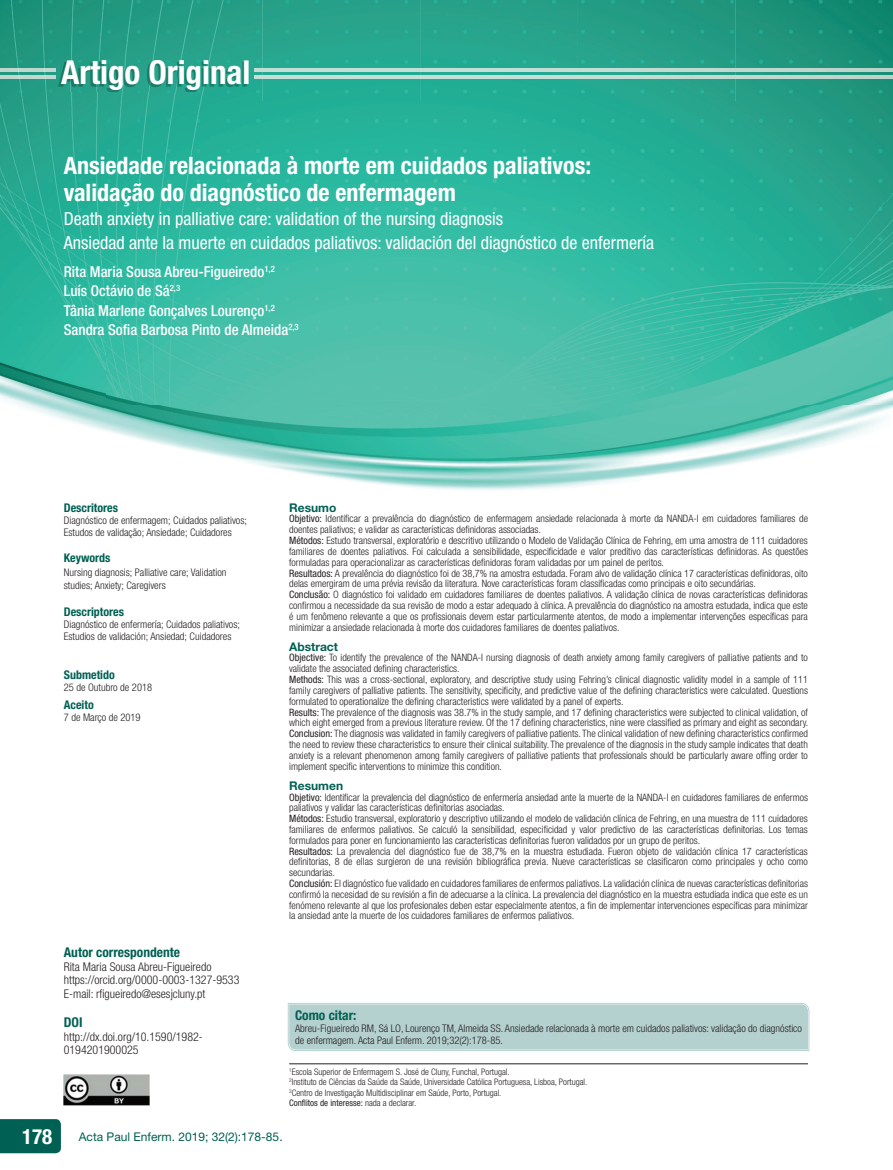
<style>
.page{position:relative;width:893px;height:1170px;background:#fff}
.page>*{position:absolute;margin:0;border:0;box-sizing:border-box;transform-origin:0 0}
.t1{font:700 condensed 33px "Helvetica Neue LT Std";color:#fff}
.t2{font:700 condensed 24px/27px "Helvetica Neue LT Std";color:#fff}
.t3{font:700 condensed 21px "Helvetica Neue LT Std";color:#fff}
.t4{font:condensed 18px/24px "Helvetica Neue LT Std";color:#fff}
.t5{font:500 condensed 15px/19.5px "Helvetica Neue LT Std";color:#fff}
.t6{font:700 condensed 13.5px "Helvetica Neue LT Std";color:#006053}
.t7{font:300 condensed 12px/13.5px "Helvetica Neue LT Std";color:#231f20}
.t8{font:700 condensed 12px "Helvetica Neue LT Std";color:#006053}
.t9{font:12px "Helvetica Neue LT Std";color:#006053}
.t10{font:700 12px "Helvetica Neue LT Std";color:#006053}
.t11{font:300 condensed 10.5px/12px "Helvetica Neue LT Std";color:#231f20}
.t12{font:300 condensed 10.2px/10.8px "Helvetica Neue LT Std";color:#231f20}
.t13{font:300 condensed 9px/10.5px "Helvetica Neue LT Std";color:#231f20}
.s1{font-weight:400}
</style>
<div class="page">
<div style="left:0;top:1119px;width:61px;height:34px;background:#006053"></div>
<img style="left:0;top:0;width:893px;height:490px">
<img style="left:0;top:75px;width:56px;height:4px">
<img style="left:0;top:68px;width:56px;height:4px">
<hr style="left:289px;top:1063px;width:519px;height:1px;background:#231f20">
<img style="left:64px;top:1074px;width:86px;height:31px">
<div style="left:287px;top:1003px;width:523px;height:48px;background:#b5d1cf"></div>
<img style="left:59px;top:62px;width:188px;height:30px">
<img style="left:254px;top:75px;width:639px;height:4px">
<img style="left:254px;top:68px;width:639px;height:4px">
<h1 class="t1" style="left:61px;top:52px;width:191px">Artigo Original</h1>
<h2 class="t2" style="left:64px;top:151px;width:529px">Ansiedade relacionada à morte em cuidados paliativos: validação do diagnóstico de enfermagem</h2>
<h3 class="t4" style="left:64px;top:206px;width:592px">Death anxiety in palliative care: validation of the nursing diagnosis<br>Ansiedad ante la muerte en cuidados paliativos: validación del diagnóstico de enfermería</h3>
<h3 class="t5" style="left:64px;top:261px;width:237px">Rita Maria Sousa Abreu-Figueiredo<sup>1,2<br></sup>Luís Octávio de Sá<sup>2,3<br></sup>Tânia Marlene Gonçalves Lourenço<sup>1,2<br></sup>Sandra Sofia Barbosa Pinto de Almeida<sup>2,3</sup></h3>
<p class="t8" style="left:64px;top:500px;width:56px">Descritores</p>
<p class="t11" style="left:64px;top:514px;width:185px">Diagnóstico de enfermagem; Cuidados paliativos;<br>Estudos de validação; Ansiedade; Cuidadores</p>
<p class="t8" style="left:64px;top:550px;width:48px">Keywords</p>
<p class="t11" style="left:64px;top:565px;width:164px;line-height:13.5px">Nursing diagnosis; Palliative care; Validation studies; Anxiety; Caregivers</p>
<p class="t8" style="left:64px;top:604px;width:62px">Descriptores</p>
<p class="t11" style="left:64px;top:618px;width:178px">Diagnóstico de enfermería; Cuidados paliativos;<br>Estudios de validación; Ansiedad; Cuidadores</p>
<p class="t8" style="left:64px;top:667px;width:53px">Submetido</p>
<p class="t11" style="left:64px;top:681px;width:90px">25 de Outubro de 2018</p>
<p class="t8" style="left:64px;top:697px;width:31px">Aceito</p>
<p class="t11" style="left:64px;top:710px;width:78px">7 de Março de 2019</p>
<h3 class="t6" style="left:64px;top:944px;width:118px">Autor correspondente</h3>
<p class="t7" style="left:64px;top:959px;width:177px">Rita Maria Sousa Abreu-Figueiredo https://orcid.org/0000-0003-1327-9533<br>E-mail: rfigueiredo@esesjcluny.pt</p>
<h3 class="t6" style="left:64px;top:1014px;width:20px">DOI</h3>
<p class="t7" style="left:64px;top:1029px;width:141px">http://dx.doi.org/10.1590/1982-<br>0194201900025</p>
<p class="t10" style="left:289px;top:500px;width:49px">Resumo</p>
<p class="t12" style="left:289px;top:513px;width:520px"><span class="s1">Objetivo:</span> Identificar a prevalência do diagnóstico de enfermagem ansiedade relacionada à morte da NANDA-I em cuidadores familiares de doentes paliativos; e validar as características definidoras associadas.<br><span class="s1">Métodos:</span> Estudo transversal, exploratório e descritivo utilizando o Modelo de Validação Clínica de Fehring, em uma amostra de 111 cuidadores familiares de doentes paliativos. Foi calculada a sensibilidade, especificidade e valor preditivo das características definidoras. As questões formuladas para operacionalizar as características definidoras foram validadas por um painel de peritos.<br><span class="s1">Resultados:</span> A prevalência do diagnóstico foi de 38,7% na amostra estudada. Foram alvo de validação clínica 17 características definidoras, oito delas emergiram de uma prévia revisão da literatura. Nove características foram classificadas como principais e oito secundárias.<br><span class="s1">Conclusão:</span> O diagnóstico foi validado em cuidadores familiares de doentes paliativos. A validação clínica de novas características definidoras confirmou a necessidade da sua revisão de modo a estar adequado à clínica. A prevalência do diagnóstico na amostra estudada, indica que este é um fenômeno relevante a que os profissionais devem estar particularmente atentos, de modo a implementar intervenções específicas para minimizar a ansiedade relacionada à morte dos cuidadores familiares de doentes paliativos.</p>
<p class="t10" style="left:289px;top:639px;width:50px">Abstract</p>
<p class="t12" style="left:289px;top:652px;width:521px"><span class="s1">Objective:</span> To identify the prevalence of the NANDA-I nursing diagnosis of death anxiety among family caregivers of palliative patients and to validate the associated defining characteristics.<br><span class="s1">Methods:</span> This was a cross-sectional, exploratory, and descriptive study using Fehring’s clinical diagnostic validity model in a sample of 111 family caregivers of palliative patients. The sensitivity, specificity, and predictive value of the defining characteristics were calculated. Questions formulated to operationalize the defining characteristics were validated by a panel of experts.<br><span class="s1">Results:</span> The prevalence of the diagnosis was 38.7% in the study sample, and 17 defining characteristics were subjected to clinical validation, of which eight emerged from a previous literature review. Of the 17 defining characteristics, nine were classified as primary and eight as secondary.<br><span class="s1">Conclusion:</span> The diagnosis was validated in family caregivers of palliative patients. The clinical validation of new defining characteristics confirmed the need to review these characteristics to ensure their clinical suitability. The prevalence of the diagnosis in the study sample indicates that death anxiety is a relevant phenomenon among family caregivers of palliative patients that professionals should be particularly aware offing order to implement specific interventions to minimize this condition.</p>
<p class="t10" style="left:289px;top:778px;width:55px">Resumen</p>
<p class="t12" style="left:289px;top:791px;width:520px"><span class="s1">Objetivo:</span> Identificar la prevalencia del diagnóstico de enfermería ansiedad ante la muerte de la NANDA-I en cuidadores familiares de enfermos paliativos y validar las características definitorias asociadas.<br><span class="s1">Métodos:</span> Estudio transversal, exploratorio y descriptivo utilizando el modelo de validación clínica de Fehring, en una muestra de 111 cuidadores familiares de enfermos paliativos. Se calculó la sensibilidad, especificidad y valor predictivo de las características definitorias. Los temas formulados para poner en funcionamiento las características definitorias fueron validados por un grupo de peritos.<br><span class="s1">Resultados:</span> La prevalencia del diagnóstico fue de 38,7% en la muestra estudiada. Fueron objeto de validación clínica 17 características definitorias, 8 de ellas surgieron de una revisión bibliográfica previa. Nueve características se clasificaron como principales y ocho como secundarias.<br><span class="s1">Conclusión:</span> El diagnóstico fue validado en cuidadores familiares de enfermos paliativos. La validación clínica de nuevas características definitorias confirmó la necesidad de su revisión a fin de adecuarse a la clínica. La prevalencia del diagnóstico en la muestra estudiada indica que este es un fenómeno relevante al que los profesionales deben estar especialmente atentos, a fin de implementar intervenciones específicas para minimizar la ansiedad ante la muerte de los cuidadores familiares de enfermos paliativos.</p>
<h3 class="t6" style="left:295px;top:1006px;width:63px">Como citar:</h3>
<p class="t11" style="left:295px;top:1021px;width:509px">Abreu-Figueiredo RM, Sá LO, Lourenço TM, Almeida SS. Ansiedade relacionada à morte em cuidados paliativos: validação do diagnóstico de enfermagem. Acta Paul Enferm. 2019;32(2):178-85.</p>
<p class="t13" style="left:289px;top:1065px;width:300px"><sup>1</sup>Escola Superior de Enfermagem S. José de Cluny, Funchal, Portugal.<br><sup>2</sup>Instituto de Ciências da Saúde da Saúde, Universidade Católica Portuguesa, Lisboa, Portugal.<br><sup>3</sup>Centro de Investigação Multidisciplinar em Saúde, Porto, Portugal.<br><span class="s1">Conflitos de interesse:</span> nada a declarar.</p>
<h3 class="t3" style="left:22px;top:1123px;width:32px">178</h3>
<p class="t9" style="left:79px;top:1129px;width:205px">Acta Paul Enferm. 2019; 32(2):178-85.</p>
</div>
